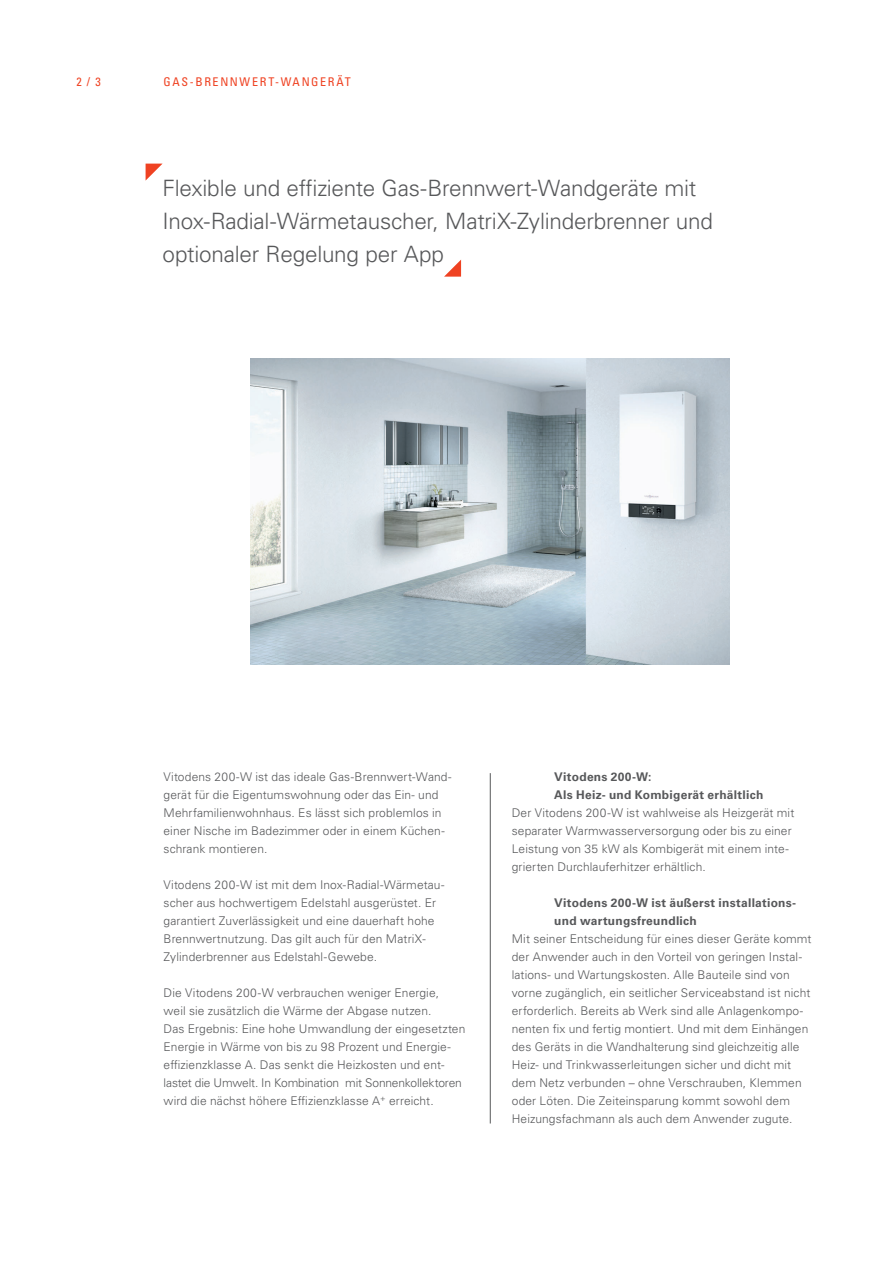
<style>
.page{position:relative;width:893px;height:1263px;background:#fff}
.page>*{position:absolute;margin:0;border:0;box-sizing:border-box;transform-origin:0 0}
.t1{font:300 22.5px/33px "Univers LTCYR 45";letter-spacing:-.01em;color:#57585a}
.t2{font:300 12px/18px "Univers LTCYR 45";letter-spacing:.01em;color:#57585a}
.t3{font:700 12px/18px "Univers LTCYR 65";letter-spacing:.025em;color:#57585a}
.t4{font:condensed 12px "Univers LTCYR 57";letter-spacing:.14em;color:#ef4222}
</style>
<div class="page">
<img style="left:251px;top:359px;width:478px;height:306px">
<svg style="left:146px;top:164px;width:16px;height:16px"></svg>
<svg style="left:444px;top:260px;width:17px;height:17px"></svg>
<hr style="left:490px;top:773px;width:1px;height:350px;background:#57585a">
<p class="t4" style="left:77px;top:75px;width:26px">2 / 3</p>
<p class="t4" style="left:164px;top:75px;width:189px">GAS-BRENNWERT-WANGERÄT</p>
<h1 class="t1" style="left:163px;top:174px;width:552px">Flexible und effiziente Gas-Brennwert-Wandgeräte mit<br>Inox-Radial-Wärmetauscher, MatriX-Zylinderbrenner und optionaler Regelung per App</h1>
<p class="t2" style="left:164px;top:769px;width:289px">Vitodens 200-W ist das ideale Gas-Brennwert-Wand&shy;gerät für die Eigentumswohnung oder das Ein- und Mehrfamilienwohnhaus. Es lässt sich problemlos in einer Nische im Badezimmer oder in einem Küchen&shy;schrank montieren.</p>
<p class="t2" style="left:164px;top:877px;width:282px">Vitodens 200-W ist mit dem Inox-Radial-Wärmetau&shy;scher aus hochwertigem Edelstahl ausgerüstet. Er garantiert Zuverlässigkeit und eine dauerhaft hohe Brennwertnutzung. Das gilt auch für den MatriX-Zylinderbrenner aus Edelstahl-Gewebe.</p>
<p class="t2" style="left:164px;top:985px;width:303px">Die Vitodens 200-W verbrauchen weniger Energie,<br>weil sie zusätzlich die Wärme der Abgase nutzen.<br>Das Ergebnis: Eine hohe Umwandlung der eingesetzten Energie in Wärme von bis zu 98 Prozent und Energie&shy;effizienzklasse A. Das senkt die Heizkosten und ent&shy;lastet die Umwelt. In Kombination mit Sonnenkollektoren wird die nächst höhere Effizienzklasse A<sup>+</sup> erreicht.</p>
<p class="t3" style="left:554px;top:769px;width:211px">Vitodens 200-W:<br>Als Heiz- und Kombigerät erhältlich</p>
<p class="t2" style="left:512px;top:805px;width:284px">Der Vitodens 200-W ist wahlweise als Heizgerät mit separater Warmwasserversorgung oder bis zu einer Leistung von 35 kW als Kombigerät mit einem inte&shy;grierten Durchlauferhitzer erhältlich.</p>
<p class="t3" style="left:554px;top:895px;width:243px">Vitodens 200-W ist äußerst installations&shy;und wartungsfreundlich</p>
<p class="t2" style="left:512px;top:931px;width:301px">Mit seiner Entscheidung für eines dieser Geräte kommt der Anwender auch in den Vorteil von geringen Instal&shy;lations- und Wartungskosten. Alle Bauteile sind von vorne zugänglich, ein seitlicher Serviceabstand ist nicht erforderlich. Bereits ab Werk sind alle Anlagenkompo&shy;nenten fix und fertig montiert. Und mit dem Einhängen des Geräts in die Wandhalterung sind gleichzeitig alle Heiz- und Trinkwasserleitungen sicher und dicht mit dem Netz verbunden – ohne Verschrauben, Klemmen oder Löten. Die Zeiteinsparung kommt sowohl dem Heizungsfachmann als auch dem Anwender zugute.</p>
</div>
